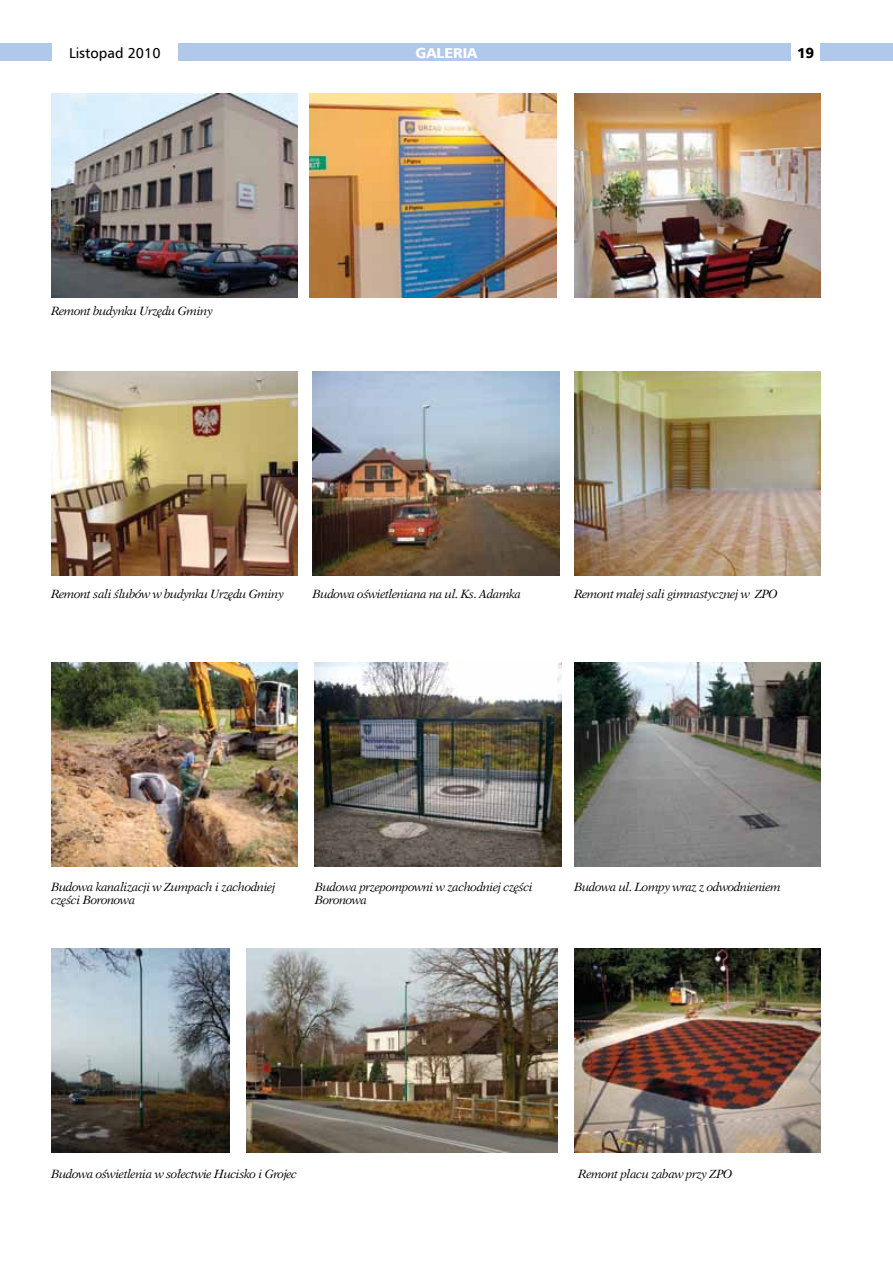
<style>
.page{position:relative;width:893px;height:1263px;background:#fff}
.page>*{position:absolute;margin:0;border:0;box-sizing:border-box;transform-origin:0 0}
.t1{font:14.4px "Humnst 777 EU";color:#000}
.t2{font:14.4px "Humnst 777 Blk EU";color:#fff}
.t3{font:14.4px "Humnst 777 Blk EU";color:#000}
.t4{font:italic 12px/13.5px "Dutch 823 EU";letter-spacing:-.04em;color:#000}
</style>
<div class="page">
<div style="left:179px;top:44px;width:612px;height:17px;background:#b0c9ea"></div>
<div style="left:0;top:44px;width:51px;height:17px;background:#b0c9ea"></div>
<div style="left:821px;top:44px;width:72px;height:17px;background:#b0c9ea"></div>
<img style="left:51px;top:93px;width:247px;height:204px">
<img style="left:309px;top:94px;width:247px;height:204px">
<img style="left:574px;top:94px;width:247px;height:204px">
<img style="left:51px;top:371px;width:247px;height:204px">
<img style="left:313px;top:371px;width:246px;height:204px">
<img style="left:51px;top:662px;width:247px;height:204px">
<img style="left:51px;top:948px;width:179px;height:204px">
<img style="left:246px;top:948px;width:311px;height:204px">
<img style="left:574px;top:662px;width:247px;height:204px">
<img style="left:574px;top:371px;width:247px;height:204px">
<img style="left:574px;top:948px;width:247px;height:204px">
<img style="left:315px;top:662px;width:246px;height:204px">
<p class="t1" style="left:69px;top:44px;width:93px">Listopad 2010</p>
<p class="t2" style="left:416px;top:43px;width:63px">GALERIA</p>
<p class="t3" style="left:797px;top:43px;width:19px">19</p>
<p class="t4" style="left:51px;top:304px;width:164px">Remont budynku Urzędu Gminy</p>
<p class="t4" style="left:51px;top:587px;width:234px">Remont sali ślubów w budynku Urzędu Gminy</p>
<p class="t4" style="left:313px;top:587px;width:210px">Budowa oświetleniana na ul. Ks. Adamka</p>
<p class="t4" style="left:574px;top:587px;width:205px">Remont małej sali gimnastycznej w ZPO</p>
<p class="t4" style="left:51px;top:880px;width:226px">Budowa kanalizacji w Zumpach i zachodniej części Boronowa</p>
<p class="t4" style="left:315px;top:880px;width:220px">Budowa przepompowni w zachodniej części<br>Boronowa</p>
<p class="t4" style="left:574px;top:880px;width:208px">Budowa ul. Lompy wraz z odwodnieniem</p>
<p class="t4" style="left:51px;top:1167px;width:248px">Budowa oświetlenia w sołectwie Hucisko i Grojec</p>
<p class="t4" style="left:578px;top:1167px;width:155px">Remont placu zabaw przy ZPO</p>
</div>
